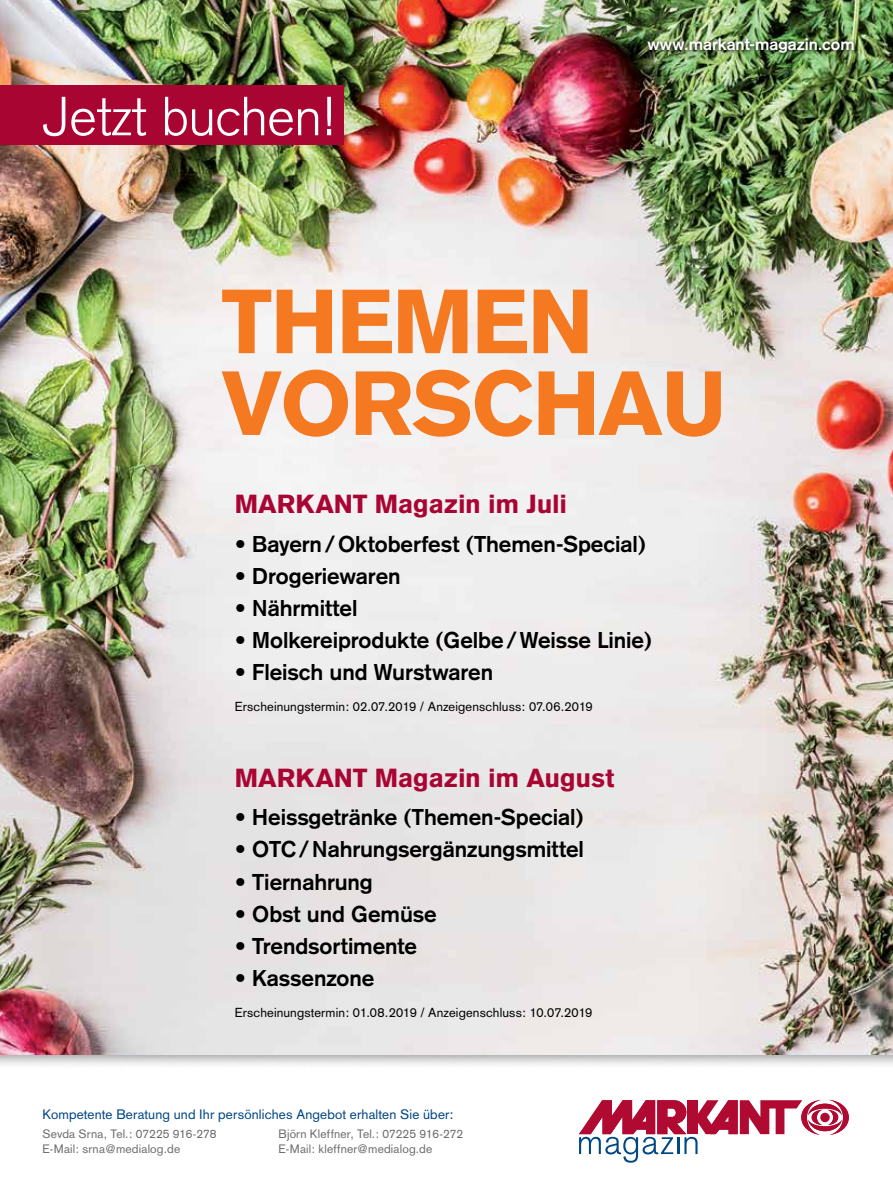
<style>
.page{position:relative;width:893px;height:1191px;background:#fff}
.page>*{position:absolute;margin:0;border:0;box-sizing:border-box;transform-origin:0 0}
.t1{font:900 89.1px/81.8px "Basic Commercial";letter-spacing:-.02em;color:#f47920}
.t2{font:300 54px "Basic Commercial";color:#fff}
.t3{font:900 25.65px "Basic Commercial";letter-spacing:-.005em;color:#a90533}
.t4{font:700 22.5px "Basic Commercial";letter-spacing:-.005em;color:#000}
.t5{font:700 16.5px "Basic Commercial";color:#fff}
.t6{font:13.5px "Basic Commercial";letter-spacing:.01em;color:#004785}
.t7{font:12.9px "Basic Commercial";letter-spacing:.01em;color:#000}
.t8{font:12px/14.4px "Basic Commercial";letter-spacing:.015em;color:#6d6e71}
</style>
<div class="page">
<img style="left:0;top:0;width:893px;height:1047px">
<div style="left:0;top:1047px;width:893px;height:144px;background:#000;opacity:.4"></div>
<svg style="left:579px;top:1099px;width:270px;height:63px"></svg>
<svg style="left:820px;top:1112px;width:10px;height:10px"></svg>
<img style="left:645px;top:35px;width:215px;height:24px">
<div style="left:0;top:85px;width:343px;height:60px;background:#a90533"></div>
<p class="t2" style="left:44px;top:85px;width:295px">Jetzt buchen!</p>
<p class="t5" style="left:647px;top:34px;width:209px">www.markant-magazin.com</p>
<p class="t1" style="left:221px;top:280px;width:507px">THEMEN<br>VORSCHAU</p>
<p class="t3" style="left:235px;top:488px;width:334px">MARKANT Magazin im Juli</p>
<p class="t4" style="left:235px;top:530px;width:413px">• Bayern/Oktoberfest (Themen-Special)</p>
<p class="t4" style="left:235px;top:562px;width:167px">• Drogeriewaren</p>
<p class="t4" style="left:235px;top:595px;width:124px">• Nährmittel</p>
<p class="t4" style="left:235px;top:627px;width:419px">• Molkereiprodukte (Gelbe/Weisse Linie)</p>
<p class="t4" style="left:235px;top:659px;width:260px">• Fleisch und Wurstwaren</p>
<p class="t7" style="left:235px;top:699px;width:359px">Erscheinungstermin: 02.07.2019 / Anzeigenschluss: 07.06.2019</p>
<p class="t3" style="left:235px;top:762px;width:381px">MARKANT Magazin im August</p>
<p class="t4" style="left:235px;top:804px;width:350px">• Heissgetränke (Themen-Special)</p>
<p class="t4" style="left:235px;top:836px;width:351px">• OTC/Nahrungsergänzungsmittel</p>
<p class="t4" style="left:235px;top:868px;width:140px">• Tiernahrung</p>
<p class="t4" style="left:235px;top:900px;width:203px">• Obst und Gemüse</p>
<p class="t4" style="left:235px;top:932px;width:184px">• Trendsortimente</p>
<p class="t4" style="left:235px;top:964px;width:141px">• Kassenzone</p>
<p class="t7" style="left:235px;top:1004px;width:359px">Erscheinungstermin: 01.08.2019 / Anzeigenschluss: 10.07.2019</p>
<p class="t6" style="left:43px;top:1106px;width:412px">Kompetente Beratung und Ihr persönliches Angebot erhalten Sie über:</p>
<p class="t8" style="left:43px;top:1127px;width:176px">Sevda Srna, Tel.: 07225 916-278<br>E-Mail: srna@medialog.de</p>
<p class="t8" style="left:278px;top:1127px;width:186px">Björn Kleffner, Tel.: 07225 916-272<br>E-Mail: kleffner@medialog.de</p>
</div>
